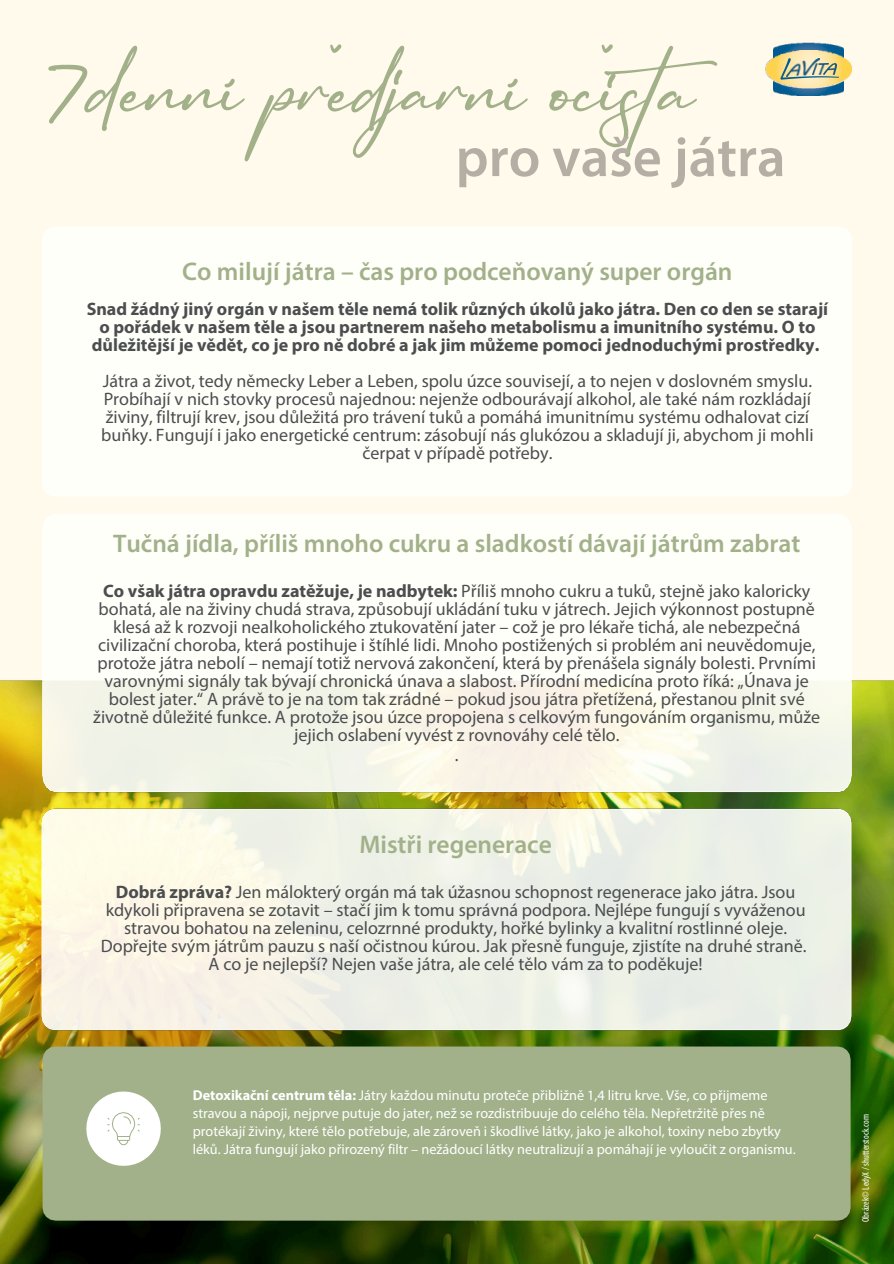
<style>
.page{position:relative;width:894px;height:1264px;background:#fff}
.page>*{position:absolute;margin:0;border:0;box-sizing:border-box;transform-origin:0 0}
.t1{font:105px "Carpethen";letter-spacing:-.01em;color:#a2b18a}
.t2{font:600 56.25px "Myriad Pro";color:#b5aea5}
.t3{font:600 25.5px "Myriad Pro";color:#a2b18a}
.t4{font:18px/18px "Myriad Pro";color:#4c4d4f;text-align:center}
.t5{font:700 18px/18px "Myriad Pro";color:#4c4d4f;text-align:center}
.t6{font:14.25px/18px "Myriad Pro";color:#fff}
.t7{font:condensed 9.75px "Myriad Pro";color:#fff}
.s1{font-weight:700}
</style>
<div class="page">
<img style="left:0;top:799px;width:893px;height:464px">
<img style="left:35px;top:802px;width:822px;height:235px">
<img style="left:0;top:0;width:893px;height:799px">
<img style="left:773px;top:43px;width:70px;height:8px">
<img style="left:773px;top:88px;width:70px;height:8px">
<img style="left:765px;top:51px;width:86px;height:37px">
<svg style="left:780px;top:58px;width:58px;height:22px"></svg>
<div style="left:43px;top:1046px;width:807px;height:174px;background:#a2b18a"></div>
<svg style="left:86px;top:1091px;width:75px;height:74px"></svg>
<p class="t1" style="left:48px;top:22px;width:712px">7denní přeřdjarní očičsta</p>
<p class="t2" style="left:455px;top:134px;width:331px">pro vaše játra</p>
<p class="t3" style="left:182px;top:260px;width:551px">Co milují játra – čas pro podceňovaný super orgán</p>
<p class="t5" style="left:87px;top:301px;width:742px">Snad žádný jiný orgán v našem těle nemá tolik různých úkolů jako játra. Den co den se starají o pořádek v našem těle a jsou partnerem našeho metabolismu a imunitního systému. O to důležitější je vědět, co je pro ně dobré a jak jim můžeme pomoci jednoduchými prostředky.</p>
<p class="t4" style="left:101px;top:373px;width:713px">Játra a život, tedy německy Leber a Leben, spolu úzce souvisejí, a to nejen v doslovném smyslu.<br>Probíhají v nich stovky procesů najednou: nejenže odbourávají alkohol, ale také nám rozkládají živiny, filtrují krev, jsou důležitá pro trávení tuků a pomáhá imunitnímu systému odhalovat cizí buňky. Fungují i jako energetické centrum: zásobují nás glukózou a skladují ji, abychom ji mohli čerpat v případě potřeby.</p>
<p class="t3" style="left:113px;top:532px;width:688px">Tučná jídla, příliš mnoho cukru a sladkostí dávají játrům zabrat</p>
<p class="t4" style="left:93px;top:583px;width:728px"><span class="s1">Co však játra opravdu zatěžuje, je nadbytek:</span> Příliš mnoho cukru a tuků, stejně jako kaloricky bohatá, ale na živiny chudá strava, způsobují ukládání tuku v játrech. Jejich výkonnost postupně klesá až k rozvoji nealkoholického ztukovatění jater – což je pro lékaře tichá, ale nebezpečná civilizační choroba, která postihuje i štíhlé lidi. Mnoho postižených si problém ani neuvědomuje, protože játra nebolí – nemají totiž nervová zakončení, která by přenášela signály bolesti. Prvními varovnými signály tak bývají chronická únava a slabost. Přírodní medicína proto říká: „Únava je bolest jater.“ A právě to je na tom tak zrádné – pokud jsou játra přetížená, přestanou plnit své životně důležité funkce. A protože jsou úzce propojena s celkovým fungováním organismu, může jejich oslabení vyvést z rovnováhy celé tělo.</p>
<p class="t4" style="left:455px;top:747px;width:5px">.</p>
<h1 class="t3" style="left:359px;top:834px;width:194px">Mistři regenerace</h1>
<p class="t4" style="left:101px;top:884px;width:707px"><span class="s1">Dobrá zpráva?</span> Jen málokterý orgán má tak úžasnou schopnost regenerace jako játra. Jsou kdykoli připravena se zotavit – stačí jim k tomu správná podpora. Nejlépe fungují s vyváženou stravou bohatou na zeleninu, celozrnné produkty, hořké bylinky a kvalitní rostlinné oleje.<br>Dopřejte svým játrům pauzu s naší očistnou kúrou. Jak přesně funguje, zjistíte na druhé straně.<br>A co je nejlepší? Nejen vaše játra, ale celé tělo vám za to poděkuje!</p>
<p class="t6" style="left:193px;top:1087px;width:604px"><span class="s1">Detoxikační centrum těla:</span> Játry každou minutu proteče přibližně 1,4 litru krve. Vše, co přijmeme stravou a nápoji, nejprve putuje do jater, než se rozdistribuuje do celého těla. Nepřetržitě přes ně protékají živiny, které tělo potřebuje, ale zároveň i škodlivé látky, jako je alkohol, toxiny nebo zbytky léků. Játra fungují jako přirozený filtr – nežádoucí látky neutralizují a pomáhají je vyloučit z organismu.</p>
<h2 class="t7" style="left:861px;top:1221px;width:109px;rotate:-90deg">Obrázek© LedyX / shutterstock.com</h2>
</div>
